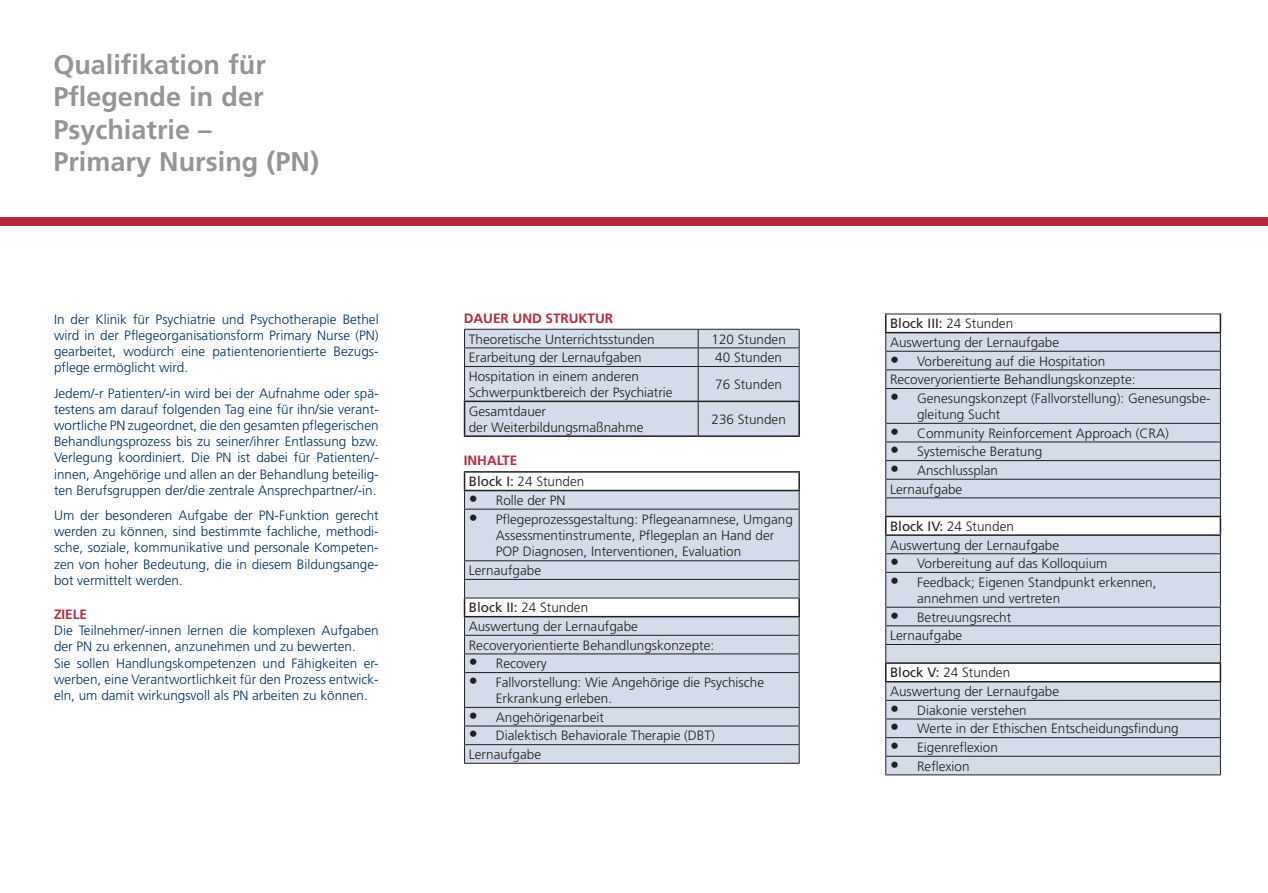
<style>
.page{position:relative;width:1268px;height:893px;background:#fff}
.page>*{position:absolute;margin:0;border:0;box-sizing:border-box;transform-origin:0 0}
.t1{font:700 27px/32.4px "Frutiger LT Std";color:#939598}
.t2{font:300 13.5px/18.6px "Frutiger LT Std";color:#231f20}
.t3{font:300 13.5px/16.2px "Frutiger LT Std";color:#002f5b;text-align:justify}
.t4{font:700 13.5px "Frutiger LT Std";color:#b52a3e}
.s1{font-weight:700;color:#b52a3e}
.s2{font-weight:400}
.s3{font-size:18px}
</style>
<div class="page">
<hr style="left:463px;top:401px;width:235px;height:1px;background:#231f20">
<hr style="left:463px;top:402px;width:2px;height:33px;background:#231f20">
<hr style="left:463px;top:435px;width:235px;height:2px;background:#231f20">
<hr style="left:698px;top:435px;width:101px;height:2px;background:#231f20">
<svg style="left:464px;top:329px;width:335px;height:107px;background:#cad2dd"></svg>
<hr style="left:698px;top:347px;width:101px;height:1px;background:#231f20">
<svg style="left:465px;top:473px;width:333px;height:17px"></svg>
<svg style="left:465px;top:491px;width:333px;height:272px;background:#d3dbe6"></svg>
<hr style="left:798px;top:509px;width:1px;height:51px;background:#231f20">
<hr style="left:464px;top:509px;width:1px;height:51px;background:#231f20">
<hr style="left:464px;top:509px;width:335px;height:1px;background:#231f20">
<hr style="left:463px;top:471px;width:336px;height:2px;background:#231f20">
<svg style="left:463px;top:473px;width:2px;height:36px"></svg>
<svg style="left:798px;top:473px;width:1px;height:36px"></svg>
<hr style="left:463px;top:490px;width:336px;height:1px;background:#231f20">
<hr style="left:463px;top:616px;width:336px;height:1px;background:#231f20">
<hr style="left:464px;top:653px;width:335px;height:1px;background:#231f20">
<hr style="left:464px;top:672px;width:335px;height:1px;background:#231f20">
<hr style="left:464px;top:673px;width:1px;height:34px;background:#231f20">
<hr style="left:798px;top:673px;width:1px;height:34px;background:#231f20">
<hr style="left:464px;top:707px;width:335px;height:1px;background:#231f20">
<hr style="left:464px;top:726px;width:335px;height:1px;background:#231f20">
<hr style="left:464px;top:635px;width:335px;height:1px;background:#231f20">
<hr style="left:464px;top:763px;width:335px;height:1px;background:#231f20">
<svg style="left:464px;top:708px;width:1px;height:55px"></svg>
<svg style="left:798px;top:708px;width:1px;height:55px"></svg>
<hr style="left:464px;top:744px;width:335px;height:1px;background:#231f20">
<hr style="left:464px;top:560px;width:335px;height:1px;background:#231f20">
<hr style="left:464px;top:579px;width:335px;height:1px;background:#231f20">
<svg style="left:463px;top:561px;width:2px;height:111px"></svg>
<svg style="left:798px;top:561px;width:1px;height:111px"></svg>
<hr style="left:464px;top:598px;width:335px;height:1px;background:#231f20">
<div style="left:0;top:217px;width:1267px;height:8px;background:#b52a3e"></div>
<div style="left:886px;top:333px;width:333px;height:441px;background:#d3dce8"></div>
<svg style="left:886px;top:517px;width:333px;height:164px;fill:#d3dce8"></svg>
<hr style="left:885px;top:388px;width:335px;height:1px;background:#231f20">
<hr style="left:885px;top:423px;width:335px;height:1px;background:#231f20">
<hr style="left:885px;top:442px;width:335px;height:1px;background:#231f20">
<hr style="left:885px;top:460px;width:335px;height:1px;background:#231f20">
<hr style="left:885px;top:553px;width:335px;height:1px;background:#231f20">
<hr style="left:885px;top:572px;width:335px;height:1px;background:#231f20">
<hr style="left:885px;top:607px;width:335px;height:1px;background:#231f20">
<hr style="left:885px;top:719px;width:335px;height:1px;background:#231f20">
<hr style="left:885px;top:737px;width:335px;height:1px;background:#231f20">
<hr style="left:885px;top:756px;width:335px;height:1px;background:#231f20">
<hr style="left:885px;top:774px;width:335px;height:1px;background:#231f20">
<hr style="left:885px;top:389px;width:1px;height:34px;background:#231f20">
<hr style="left:885px;top:573px;width:1px;height:34px;background:#231f20">
<hr style="left:1219px;top:389px;width:1px;height:34px;background:#231f20">
<hr style="left:1219px;top:573px;width:1px;height:34px;background:#231f20">
<hr style="left:884px;top:332px;width:336px;height:1px;background:#231f20">
<hr style="left:884px;top:516px;width:336px;height:1px;background:#231f20">
<hr style="left:884px;top:534px;width:336px;height:2px;background:#231f20">
<hr style="left:884px;top:662px;width:336px;height:2px;background:#231f20">
<hr style="left:884px;top:681px;width:336px;height:1px;background:#231f20">
<hr style="left:885px;top:351px;width:335px;height:1px;background:#231f20">
<svg style="left:884px;top:315px;width:2px;height:73px"></svg>
<svg style="left:1219px;top:315px;width:1px;height:73px"></svg>
<hr style="left:885px;top:369px;width:335px;height:1px;background:#231f20">
<hr style="left:884px;top:314px;width:336px;height:1px;background:#231f20">
<hr style="left:885px;top:479px;width:335px;height:1px;background:#231f20">
<hr style="left:885px;top:625px;width:335px;height:1px;background:#231f20">
<hr style="left:885px;top:700px;width:335px;height:1px;background:#231f20">
<hr style="left:885px;top:497px;width:335px;height:1px;background:#231f20">
<svg style="left:884px;top:424px;width:2px;height:148px"></svg>
<svg style="left:1219px;top:424px;width:1px;height:148px"></svg>
<hr style="left:885px;top:644px;width:335px;height:1px;background:#231f20">
<svg style="left:884px;top:608px;width:2px;height:166px"></svg>
<svg style="left:1219px;top:608px;width:1px;height:166px"></svg>
<h1 class="t1" style="left:53px;top:49px;width:267px">Qualifikation für<br>Pflegende in der<br>Psychiatrie –<br>Primary Nursing (PN)</h1>
<p class="t3" style="left:54px;top:311px;width:326px">In der Klinik für Psychiatrie und Psychotherapie Bethel wird in der Pflegeorganisationsform Primary Nurse (PN) gearbeitet, wodurch eine patientenorientierte Bezugs&shy;pflege ermöglicht wird.</p>
<p class="t3" style="left:54px;top:385px;width:326px">Jedem/-r Patienten/-in wird bei der Aufnahme oder spä&shy;testens am darauf folgenden Tag eine für ihn/sie verant&shy;wortliche PN zugeordnet, die den gesamten pflegerischen Behandlungsprozess bis zu seiner/ihrer Entlassung bzw.<br>Verlegung koordiniert. Die PN ist dabei für Patienten/- innen, Angehörige und allen an der Behandlung beteilig&shy;ten Berufsgruppen der/die zentrale Ansprechpartner/-in.</p>
<p class="t3" style="left:54px;top:507px;width:326px">Um der besonderen Aufgabe der PN-Funktion gerecht werden zu können, sind bestimmte fachliche, methodi&shy;sche, soziale, kommunikative und personale Kompeten&shy;zen von hoher Bedeutung, die in diesem Bildungsange&shy;bot vermittelt werden.</p>
<p class="t4" style="left:54px;top:606px;width:35px">ZIELE</p>
<p class="t3" style="left:54px;top:623px;width:326px;text-align:left">Die Teilnehmer/-innen lernen die komplexen Aufgaben der PN zu erkennen, anzunehmen und zu bewerten.<br>Sie sollen Handlungskompetenzen und Fähigkeiten er&shy;werben, eine Verantwortlichkeit für den Prozess entwick&shy;eln, um damit wirkungsvoll als PN arbeiten zu können.</p>
<p class="t4" style="left:463px;top:310px;width:151px">DAUER UND STRUKTUR</p>
<p class="t2" style="left:468px;top:330px;width:187px">Theoretische Unterrichtsstunden</p>
<p class="t2" style="left:711px;top:330px;width:76px">120 Stunden</p>
<p class="t2" style="left:468px;top:348px;width:174px">Erarbeitung der Lernaufgaben</p>
<p class="t2" style="left:715px;top:348px;width:68px">40 Stunden</p>
<p class="t2" style="left:468px;top:368px;width:205px;line-height:16.2px">Hospitation in einem anderen<br>Schwerpunktbereich der Psychiatrie</p>
<p class="t2" style="left:715px;top:375px;width:68px">76 Stunden</p>
<p class="t2" style="left:468px;top:403px;width:176px;line-height:16.2px">Gesamtdauer<br>der Weiterbildungsmaßnahme</p>
<p class="t2" style="left:711px;top:410px;width:76px">236 Stunden</p>
<p class="t2" style="left:468px;top:450px;width:117px;line-height:21.1px;text-indent:-5px"><span class="s1">INHALTE<br></span><span class="s2">Block I:</span> 24 Stunden</p>
<p class="t2" style="left:468px;top:491px;width:98px"><span class="s3">•</span> Rolle der PN</p>
<p class="t2" style="left:495px;top:511px;width:298px;line-height:16.2px;text-indent:-27px"><span class="s3">•</span> Pflegeprozessgestaltung: Pflegeanamnese, Umgang<br>Assessmentinstrumente, Pflegeplan an Hand der<br>POP Diagnosen, Interventionen, Evaluation</p>
<p class="t2" style="left:468px;top:561px;width:74px">Lernaufgabe</p>
<p class="t2" style="left:468px;top:599px;width:247px"><span class="s2">Block II:</span> 24 Stunden<br>Auswertung der Lernaufgabe<br>Recoveryorientierte Behandlungskonzepte:</p>
<p class="t2" style="left:468px;top:654px;width:79px"><span class="s3">•</span> Recovery</p>
<p class="t2" style="left:495px;top:674px;width:270px;line-height:16.2px;text-indent:-27px"><span class="s3">•</span> Fallvorstellung: Wie Angehörige die Psychische<br>Erkrankung erleben.</p>
<p class="t2" style="left:468px;top:708px;width:137px"><span class="s3">•</span> Angehörigenarbeit</p>
<p class="t2" style="left:468px;top:727px;width:248px"><span class="s3">•</span> Dialektisch Behaviorale Therapie (DBT)<br>Lernaufgabe</p>
<p class="t2" style="left:889px;top:315px;width:171px"><span class="s2">Block III:</span> 24 Stunden<br>Auswertung der Lernaufgabe</p>
<p class="t2" style="left:889px;top:352px;width:247px"><span class="s3">•</span> Vorbereitung auf die Hospitation<br>Recoveryorientierte Behandlungskonzepte:</p>
<p class="t2" style="left:916px;top:390px;width:295px;line-height:16.2px;text-indent:-27px"><span class="s3">•</span> Genesungskonzept (Fallvorstellung): Genesungsbe&shy;gleitung Sucht</p>
<p class="t2" style="left:889px;top:424px;width:280px"><span class="s3">•</span> Community Reinforcement Approach (CRA)</p>
<p class="t2" style="left:889px;top:443px;width:154px"><span class="s3">•</span> Systemische Beratung</p>
<p class="t2" style="left:889px;top:461px;width:110px"><span class="s3">•</span> Anschlussplan<br>Lernaufgabe</p>
<p class="t2" style="left:889px;top:517px;width:171px"><span class="s2">Block IV:</span> 24 Stunden<br>Auswertung der Lernaufgabe</p>
<p class="t2" style="left:889px;top:554px;width:219px"><span class="s3">•</span> Vorbereitung auf das Kolloquium</p>
<p class="t2" style="left:916px;top:574px;width:241px;line-height:16.2px;text-indent:-27px"><span class="s3">•</span> Feedback; Eigenen Standpunkt erkennen, annehmen und vertreten</p>
<p class="t2" style="left:889px;top:608px;width:123px"><span class="s3">•</span> Betreuungsrecht<br>Lernaufgabe</p>
<p class="t2" style="left:889px;top:664px;width:171px"><span class="s2">Block V:</span> 24 Stunden<br>Auswertung der Lernaufgabe</p>
<p class="t2" style="left:889px;top:701px;width:138px"><span class="s3">•</span> Diakonie verstehen</p>
<p class="t2" style="left:889px;top:720px;width:290px"><span class="s3">•</span> Werte in der Ethischen Entscheidungsfindung</p>
<p class="t2" style="left:889px;top:738px;width:109px"><span class="s3">•</span> Eigenreflexion</p>
<p class="t2" style="left:889px;top:757px;width:81px"><span class="s3">•</span> Reflexion</p>
</div>
